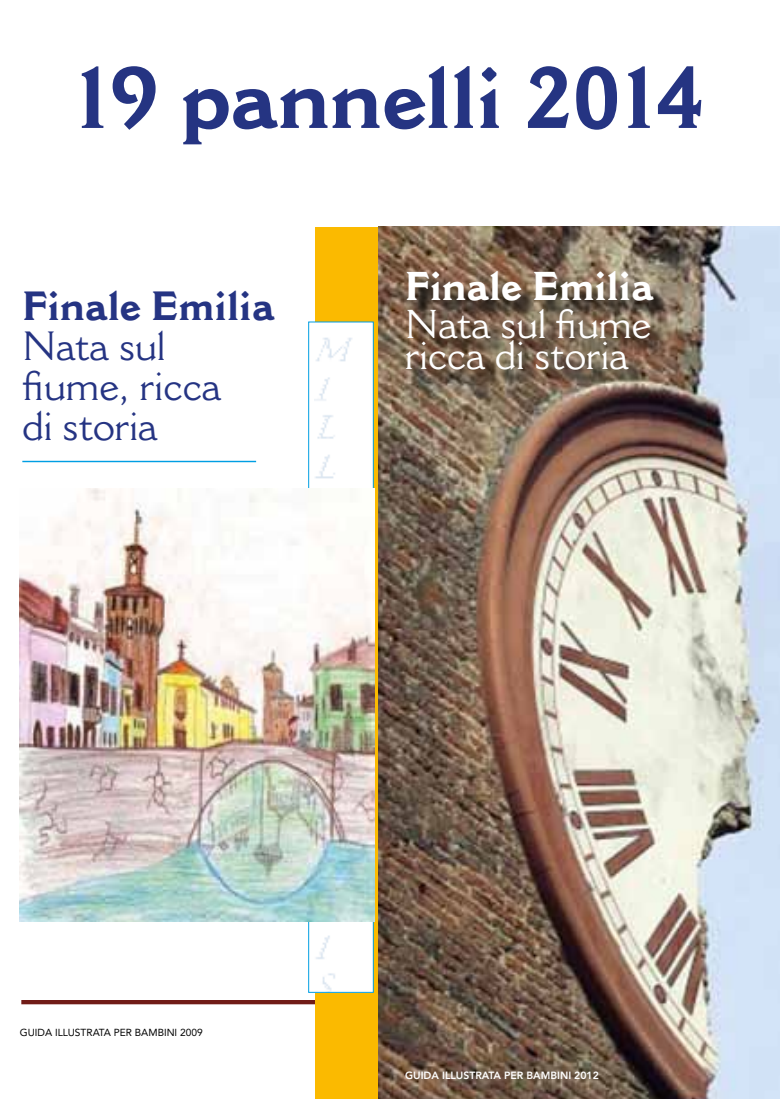
<style>
.page{position:relative;width:780px;height:1099px;background:#fff}
.page>*{position:absolute;margin:0;border:0;box-sizing:border-box;transform-origin:0 0}
.t1{font:700 84.5px "Cantoria";color:#253482}
.t2{font:40.25px/40.2px "Cantoria";color:#253483}
.t3{font:700 40.25px "Cantoria";color:#253483}
.t4{font:39.5px/31.2px "Cantoria";color:#fff}
.t5{font:700 39.5px "Cantoria";color:#fff}
.t6{font:800 10.5px "Avenir";color:#fff}
.t7{font:10.25px "Avenir";color:#000}
.t8{font:10px "Avenir";color:#000}
</style>
<div class="page">
<div style="left:21px;top:999px;width:300px;height:5px;background:#711c17"></div>
<div style="left:315px;top:228px;width:75px;height:870px;background:#fbba00"></div>
<div style="left:308px;top:322px;width:65px;height:670px;background:#fff"></div>
<img style="left:314px;top:337px;width:41px;height:653px">
<div style="left:308px;top:321px;width:65px;height:671px;border:1px solid #009ee3"></div>
<img style="left:20px;top:489px;width:354px;height:432px">
<hr style="left:22px;top:461px;width:234px;height:1px;background:#009ee3">
<img style="left:379px;top:227px;width:401px;height:871px">
<div style="left:408px;top:274px;width:261px;height:112px;background:#000;opacity:.95"></div>
<h1 class="t1" style="left:74px;top:47px;width:632px">19 pannelli 2014</h1>
<h2 class="t3" style="left:22px;top:281px;width:254px">Finale Emilia</h2>
<h2 class="t2" style="left:22px;top:325px;width:201px">Nata sul fiume, ricca di storia</h2>
<h3 class="t5" style="left:405px;top:263px;width:250px">Finale Emilia</h3>
<h3 class="t4" style="left:405px;top:308px;width:248px">Nata sul fiume ricca di storia</h3>
<p class="t7" style="left:20px;top:1026px;width:184px">GUIDA ILLUSTRATA PER BAMBINI 2009</p>
<p class="t8" style="left:21px;top:1028px;width:157px">GUIDA ILLUSTRATA PER BAMBINI</p>
<p class="t6" style="left:405px;top:1068px;width:195px">GUIDA ILLUSTRATA PER BAMBINI 2012</p>
</div>
